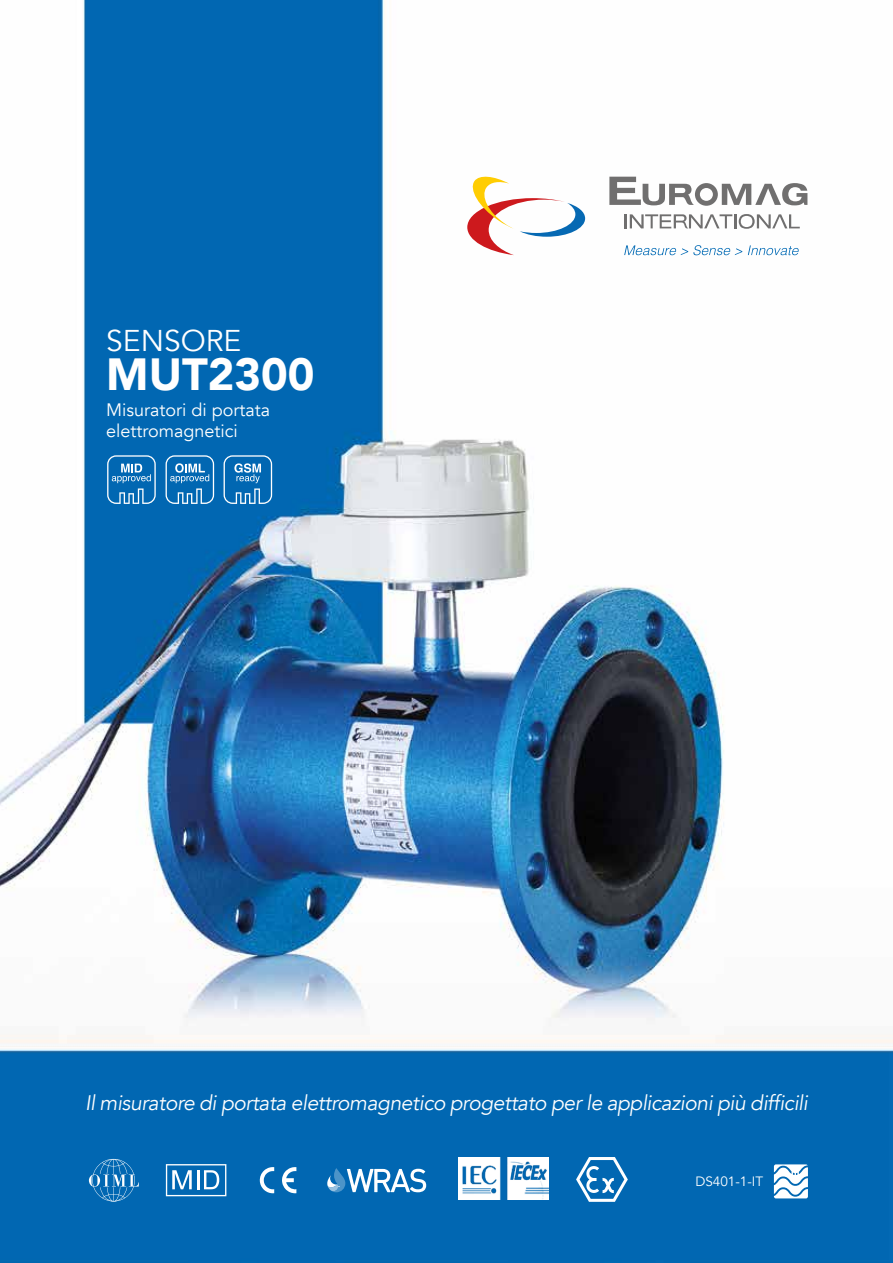
<style>
.page{position:relative;width:893px;height:1263px;background:#fff}
.page>*{position:absolute;margin:0;border:0;box-sizing:border-box;transform-origin:0 0}
.t1{font:900 45px "Avenir";color:#fff}
.t2{font:30px "Avenir";color:#fff}
.t3{font:italic 21px "Avenir";letter-spacing:-.02em;color:#fff}
.t4{font:18px/21px "Avenir";color:#fff}
.t5{font:13.5px "Avenir";color:#fff}
</style>
<div class="page">
<img style="left:0;top:0;width:893px;height:1263px">
<svg style="left:774px;top:1164px;width:34px;height:34px"></svg>
<svg style="left:467px;top:174px;width:118px;height:81px"></svg>
<svg style="left:609px;top:177px;width:198px;height:29px"></svg>
<svg style="left:624px;top:214px;width:176px;height:15px"></svg>
<svg style="left:624px;top:245px;width:118px;height:10px"></svg>
<svg style="left:748px;top:245px;width:51px;height:10px"></svg>
<svg style="left:224px;top:455px;width:48px;height:49px;background:#3586c1"></svg>
<svg style="left:107px;top:455px;width:49px;height:49px;background:#3787c2"></svg>
<svg style="left:166px;top:455px;width:48px;height:49px;background:#3988c2"></svg>
<svg style="left:89px;top:1159px;width:50px;height:42px;background:#297fbe"></svg>
<svg style="left:166px;top:1164px;width:60px;height:32px"></svg>
<svg style="left:282px;top:1167px;width:14px;height:26px"></svg>
<svg style="left:260px;top:1167px;width:14px;height:26px"></svg>
<svg style="left:327px;top:1168px;width:99px;height:24px"></svg>
<img style="left:458px;top:1158px;width:91px;height:41px">
<svg style="left:576px;top:1157px;width:52px;height:45px"></svg>
<h2 class="t2" style="left:106px;top:323px;width:137px">SENSORE</h2>
<h1 class="t1" style="left:106px;top:336px;width:210px">MUT2300</h1>
<p class="t4" style="left:106px;top:399px;width:165px">Misuratori di portata elettromagnetici</p>
<p class="t3" style="left:85px;top:1090px;width:724px">Il misuratore di portata elettromagnetico progettato per le applicazioni più difficili</p>
<p class="t5" style="left:695px;top:1174px;width:69px">DS401-1-IT</p>
</div>
